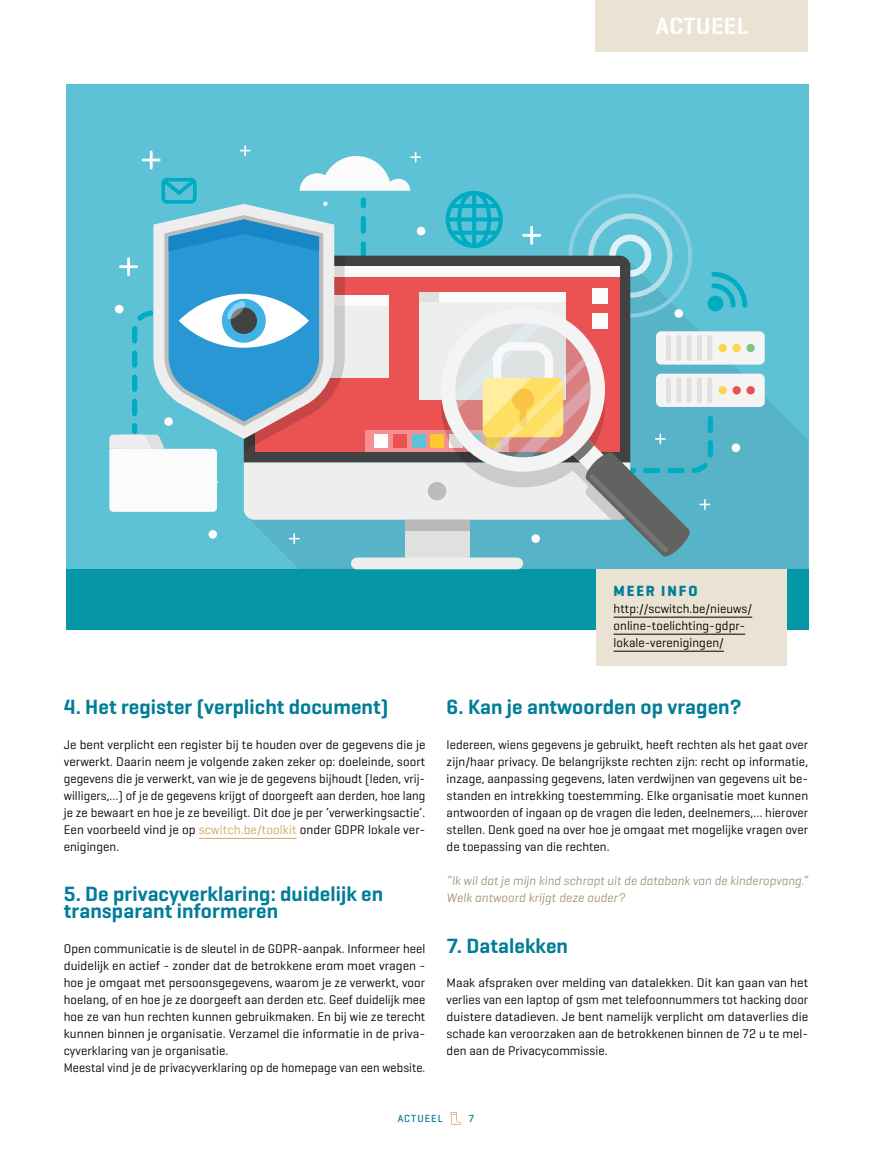
<style>
.page{position:relative;width:872px;height:1170px;background:#fff}
.page>*{position:absolute;margin:0;border:0;box-sizing:border-box;transform-origin:0 0}
.t1{font:600 24px "Geogrotesque Stencil B";letter-spacing:.02em;color:#fff}
.t2{font:600 21px/16.5px "Geogrotesque";letter-spacing:.005em;color:#007d98}
.t3{font:700 15px "Geogrotesque";letter-spacing:.13em;color:#007d98}
.t4{font:12.75px/17px "Geogrotesque";letter-spacing:.005em;color:#000;text-align:justify}
.t5{font:italic 12.75px/17px "Geogrotesque";letter-spacing:.005em;color:#a4937c}
.t6{font:500 10.5px "Geogrotesque";letter-spacing:.1em;color:#007d98}
.s1{color:#d4a465}
</style>
<div class="page">
<svg style="left:450px;top:1112px;width:11px;height:12px"></svg>
<div style="left:595px;top:0;width:213px;height:51px;background:#eae2d2"></div>
<hr style="left:199px;top:838px;width:98px;height:1px;background:#d4a465">
<div style="left:66px;top:84px;width:742px;height:545px;background:#5ec2d7"></div>
<div style="left:66px;top:569px;width:742px;height:60px;background:#0697a7"></div>
<svg style="left:289px;top:304px;width:519px;height:265px;fill:#57b3c7"></svg>
<div style="left:351px;top:557px;width:172px;height:12px;background:#eee;border-radius:6px"></div>
<div style="left:656px;top:331px;width:108px;height:33px;background:#f5f4f5;border-radius:5px"></div>
<div style="left:746px;top:344px;width:9px;height:8px;background:#83c284;border-radius:50%"></div>
<div style="left:656px;top:373px;width:108px;height:34px;background:#f5f4f5;border-radius:5px"></div>
<div style="left:746px;top:386px;width:9px;height:8px;background:#ea5351;border-radius:50%"></div>
<svg style="left:109px;top:145px;width:638px;height:413px"></svg>
<div style="left:596px;top:569px;width:191px;height:96px;background:#eae2d2"></div>
<hr style="left:613px;top:616px;width:139px;height:1px;background:#000">
<hr style="left:613px;top:633px;width:132px;height:1px;background:#000">
<hr style="left:613px;top:650px;width:111px;height:1px;background:#000">
<h1 class="t1" style="left:656px;top:11px;width:94px">ACTUEEL</h1>
<h2 class="t2" style="left:64px;top:698px;width:326px">4. Het register (verplicht document)</h2>
<p class="t4" style="left:64px;top:735px;width:363px">Je bent verplicht een register bij te houden over de gegevens die je verwerkt. Daarin neem je volgende zaken zeker op: doeleinde, soort gegevens die je verwerkt, van wie je de gegevens bijhoudt (leden, vrij&shy;willigers,…) of je de gegevens krijgt of doorgeeft aan derden, hoe lang je ze bewaart en hoe je ze beveiligt. Dit doe je per ‘verwerkingsactie’.<br>Een voorbeeld vind je op <span class="s1">scwitch.be/toolkit</span> onder GDPR lokale ver&shy;enigingen.</p>
<h2 class="t2" style="left:64px;top:885px;width:321px">5. De privacyverklaring: duidelijk en transparant informeren</h2>
<p class="t4" style="left:64px;top:939px;width:363px;text-align:left">Open communicatie is de sleutel in de GDPR-aanpak. Informeer heel duidelijk en actief - zonder dat de betrokkene erom moet vragen - hoe je omgaat met persoonsgegevens, waarom je ze verwerkt, voor hoelang, of en hoe je ze doorgeeft aan derden etc. Geef duidelijk mee hoe ze van hun rechten kunnen gebruikmaken. En bij wie ze terecht kunnen binnen je organisatie. Verzamel die informatie in de priva&shy;cyverklaring van je organisatie.<br>Meestal vind je de privacyverklaring op de homepage van een website.</p>
<p class="t3" style="left:613px;top:581px;width:86px">MEER INFO</p>
<p class="t4" style="left:613px;top:599px;width:140px;text-align:left">http://scwitch.be/nieuws/ online-toelichting-gdpr&shy;lokale-verenigingen/</p>
<h2 class="t2" style="left:446px;top:698px;width:296px">6. Kan je antwoorden op vragen?</h2>
<p class="t4" style="left:446px;top:735px;width:363px">Iedereen, wiens gegevens je gebruikt, heeft rechten als het gaat over zijn/haar privacy. De belangrijkste rechten zijn: recht op informatie, inzage, aanpassing gegevens, laten verdwijnen van gegevens uit be&shy;standen en intrekking toestemming. Elke organisatie moet kunnen antwoorden of ingaan op de vragen die leden, deelnemers,… hierover stellen. Denk goed na over hoe je omgaat met mogelijke vragen over de toepassing van die rechten.</p>
<p class="t5" style="left:446px;top:871px;width:363px">“Ik wil dat je mijn kind schrapt uit de databank van de kinderopvang.”<br>Welk antwoord krijgt deze ouder?</p>
<h2 class="t2" style="left:446px;top:936px;width:123px">7. Datalekken</h2>
<p class="t4" style="left:446px;top:973px;width:363px">Maak afspraken over melding van datalekken. Dit kan gaan van het verlies van een laptop of gsm met telefoonnummers tot hacking door duistere datadieven. Je bent namelijk verplicht om dataverlies die schade kan veroorzaken aan de betrokkenen binnen de 72 u te mel&shy;den aan de Privacycommissie.</p>
<p class="t6" style="left:398px;top:1111px;width:47px">ACTUEEL</p>
<p class="t6" style="left:468px;top:1111px;width:7px">7</p>
</div>
